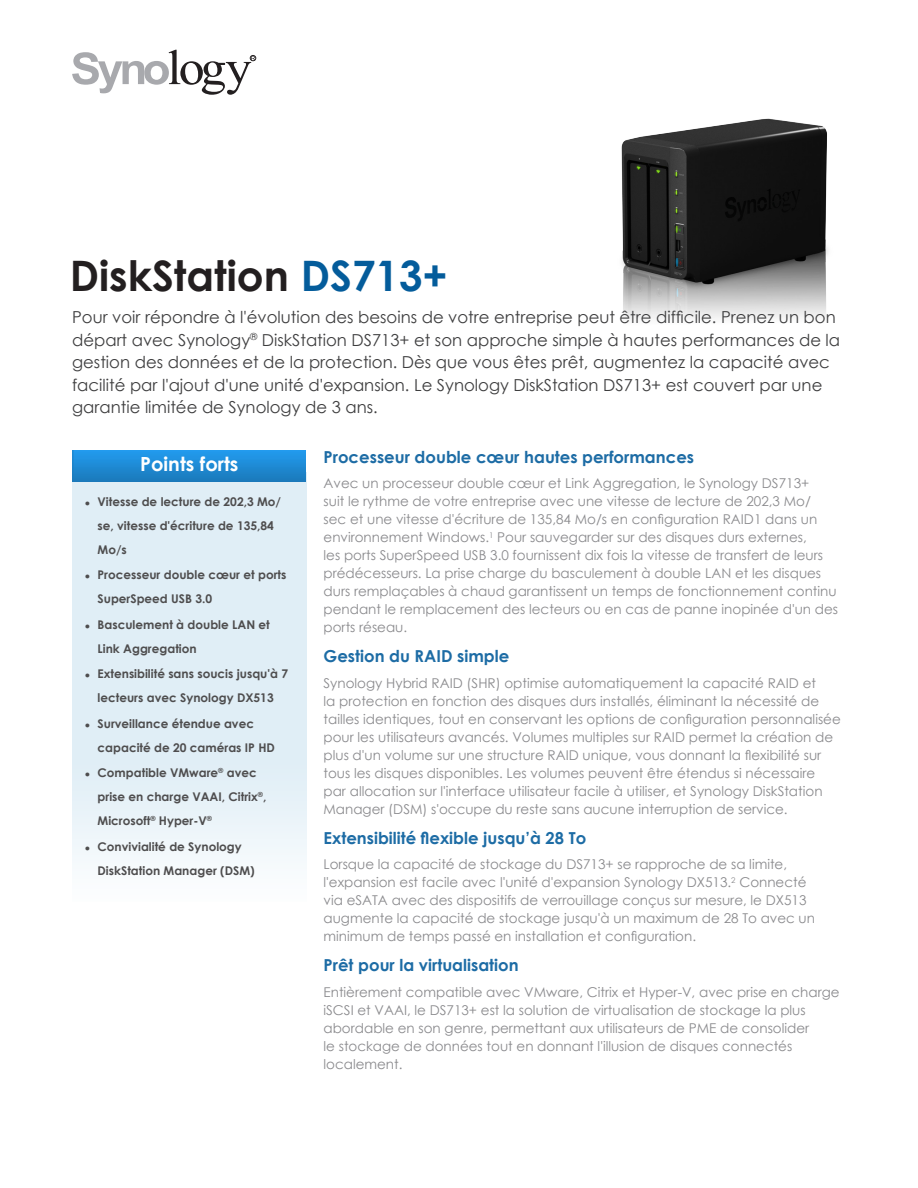
<style>
.page{position:relative;width:918px;height:1188px;background:#fff}
.page>*{position:absolute;margin:0;border:0;box-sizing:border-box;transform-origin:0 0}
.ChapterTitle{font:700 42px "Century Gothic";color:#231f20}
.ChapterTitleHighligh{font:700 19.5px "Century Gothic";color:#fff}
.ChapterTitleDesc{font:16.5px/22.5px "Century Gothic";color:#3e3e3f}
.BodyHeading{font:700 16.5px "Century Gothic";color:#1d6ca5}
.BodyContent{font:13.5px/18px "Century Gothic";color:#8a8a8d}
.ChapterTitleBullet{font:700 12px/24px "Century Gothic";color:#4e4d4e}
.s1{color:#045c9b}
.s2{font-family:"Arial";font-size:9px}
</style>
<div class="page">
<img style="left:621px;top:118px;width:207px;height:201px">
<svg style="left:72px;top:50px;width:184px;height:45px"></svg>
<img style="left:72px;top:481px;width:234px;height:380px">
<svg style="left:72px;top:450px;width:234px;height:31px;background:#1e8ad5"></svg>
<p class="ChapterTitle" style="left:70px;top:244px;width:379px">DiskStation <span class="s1">DS713+</span></p>
<p class="ChapterTitleDesc" style="left:72px;top:306px;width:770px">Pour voir répondre à l'évolution des besoins de votre entreprise peut être difficile. Prenez un bon départ avec Synology<sup>®</sup> DiskStation DS713+ et son approche simple à hautes performances de la gestion des données et de la protection. Dès que vous êtes prêt, augmentez la capacité avec facilité par l'ajout d'une unité d'expansion. Le Synology DiskStation DS713+ est couvert par une garantie limitée de Synology de 3 ans.</p>
<p class="ChapterTitleHighligh" style="left:140px;top:449px;width:100px">Points forts</p>
<p class="ChapterTitleBullet" style="left:98px;top:489px;width:185px;text-indent:-13px"><span class="s2">●</span> Vitesse de lecture de 202,3 Mo/ se, vitesse d'écriture de 135,84<br>Mo/s</p>
<p class="ChapterTitleBullet" style="left:98px;top:562px;width:190px;text-indent:-13px"><span class="s2">●</span> Processeur double cœur et ports<br>SuperSpeed USB 3.0</p>
<p class="ChapterTitleBullet" style="left:98px;top:612px;width:174px;text-indent:-13px"><span class="s2">●</span> Basculement à double LAN et<br>Link Aggregation</p>
<p class="ChapterTitleBullet" style="left:85px;top:661px;width:205px;text-align:center"><span class="s2">●</span> Extensibilité sans soucis jusqu'à 7 lecteurs avec Synology DX513</p>
<p class="ChapterTitleBullet" style="left:98px;top:711px;width:179px;text-indent:-13px"><span class="s2">●</span> Surveillance étendue avec capacité de 20 caméras IP HD</p>
<p class="ChapterTitleBullet" style="left:98px;top:760px;width:170px;text-indent:-13px"><span class="s2">●</span> Compatible VMware<sup>®</sup> avec prise en charge VAAI, Citrix<sup>®</sup>,<br>Microsoft<sup>®</sup> Hyper-V<sup>®</sup></p>
<p class="ChapterTitleBullet" style="left:98px;top:834px;width:159px;text-indent:-13px"><span class="s2">●</span> Convivialité de Synology<br>DiskStation Manager (DSM)</p>
<p class="BodyHeading" style="left:324px;top:444px;width:372px">Processeur double cœur hautes performances</p>
<p class="BodyContent" style="left:324px;top:474px;width:516px">Avec un processeur double cœur et Link Aggregation, le Synology DS713+<br>suit le rythme de votre entreprise avec une vitesse de lecture de 202,3 Mo/<br>sec et une vitesse d'écriture de 135,84 Mo/s en configuration RAID1 dans un environnement Windows.<sup>1</sup> Pour sauvegarder sur des disques durs externes,<br>les ports SuperSpeed USB 3.0 fournissent dix fois la vitesse de transfert de leurs prédécesseurs. La prise charge du basculement à double LAN et les disques durs remplaçables à chaud garantissent un temps de fonctionnement continu pendant le remplacement des lecteurs ou en cas de panne inopinée d'un des ports réseau.</p>
<p class="BodyHeading" style="left:324px;top:643px;width:187px">Gestion du RAID simple</p>
<p class="BodyContent" style="left:324px;top:673px;width:519px">Synology Hybrid RAID (SHR) optimise automatiquement la capacité RAID et<br>la protection en fonction des disques durs installés, éliminant la nécessité de tailles identiques, tout en conservant les options de configuration personnalisée pour les utilisateurs avancés. Volumes multiples sur RAID permet la création de plus d'un volume sur une structure RAID unique, vous donnant la flexibilité sur tous les disques disponibles. Les volumes peuvent être étendus si nécessaire par allocation sur l'interface utilisateur facile à utiliser, et Synology DiskStation Manager (DSM) s'occupe du reste sans aucune interruption de service.</p>
<p class="BodyHeading" style="left:324px;top:825px;width:264px">Extensibilité flexible jusqu’à 28 To</p>
<p class="BodyContent" style="left:324px;top:855px;width:493px">Lorsque la capacité de stockage du DS713+ se rapproche de sa limite, l'expansion est facile avec l'unité d'expansion Synology DX513.<sup>2</sup> Connecté via eSATA avec des dispositifs de verrouillage conçus sur mesure, le DX513 augmente la capacité de stockage jusqu'à un maximum de 28 To avec un minimum de temps passé en installation et configuration.</p>
<p class="BodyHeading" style="left:324px;top:952px;width:197px">Prêt pour la virtualisation</p>
<p class="BodyContent" style="left:324px;top:982px;width:518px">Entièrement compatible avec VMware, Citrix et Hyper-V, avec prise en charge iSCSI et VAAI, le DS713+ est la solution de virtualisation de stockage la plus abordable en son genre, permettant aux utilisateurs de PME de consolider<br>le stockage de données tout en donnant l'illusion de disques connectés localement.</p>
</div>
